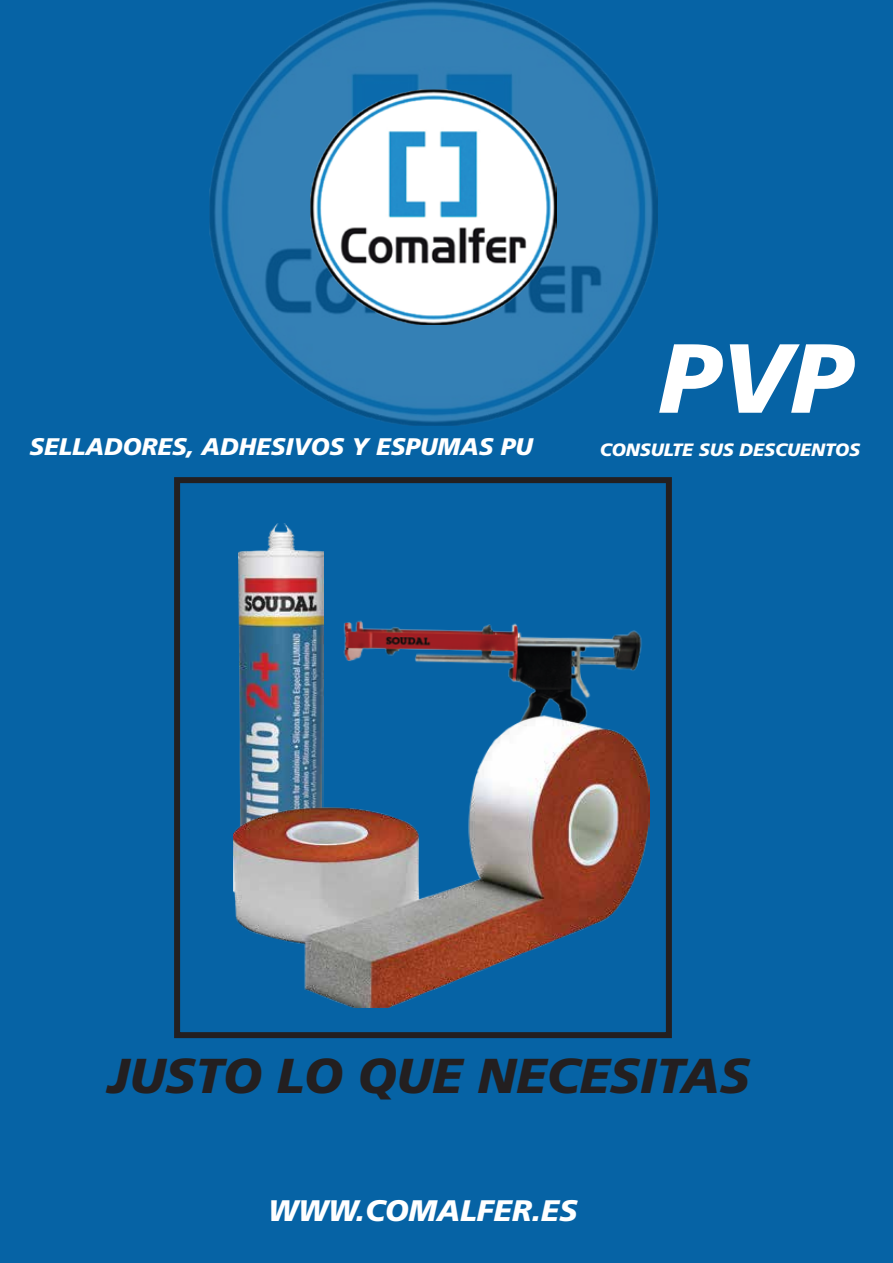
<style>
.page{position:relative;width:893px;height:1263px;background:#0663a5}
.page>*{position:absolute;margin:0;border:0;box-sizing:border-box;transform-origin:0 0}
.t1{font:italic 800 97.95px "Articulate";color:#fff}
.t2{font:italic 800 49.05px "Articulate";color:#231f20}
.t3{font:italic 800 29.7px "Articulate";color:#fff}
.t4{font:italic 800 24px "Articulate";color:#fff}
.t5{font:italic 800 17.85px "Articulate";color:#fff}
</style>
<div class="page">
<img style="left:210px;top:0;width:448px;height:425px">
<img style="left:310px;top:90px;width:247px;height:235px">
<div style="left:174px;top:477px;width:498px;height:561px;border:6px solid #231f20"></div>
<img style="left:239px;top:524px;width:84px;height:185px">
<img style="left:343px;top:620px;width:299px;height:89px">
<img style="left:233px;top:709px;width:417px;height:298px">
<p class="t4" style="left:29px;top:432px;width:505px">SELLADORES, ADHESIVOS Y ESPUMAS PU</p>
<h1 class="t1" style="left:659px;top:320px;width:194px">PVP</h1>
<p class="t5" style="left:600px;top:439px;width:262px">CONSULTE SUS DESCUENTOS</p>
<h2 class="t2" style="left:108px;top:1046px;width:644px">JUSTO LO QUE NECESITAS</h2>
<p class="t3" style="left:268px;top:1192px;width:311px">WWW.COMALFER.ES</p>
</div>
